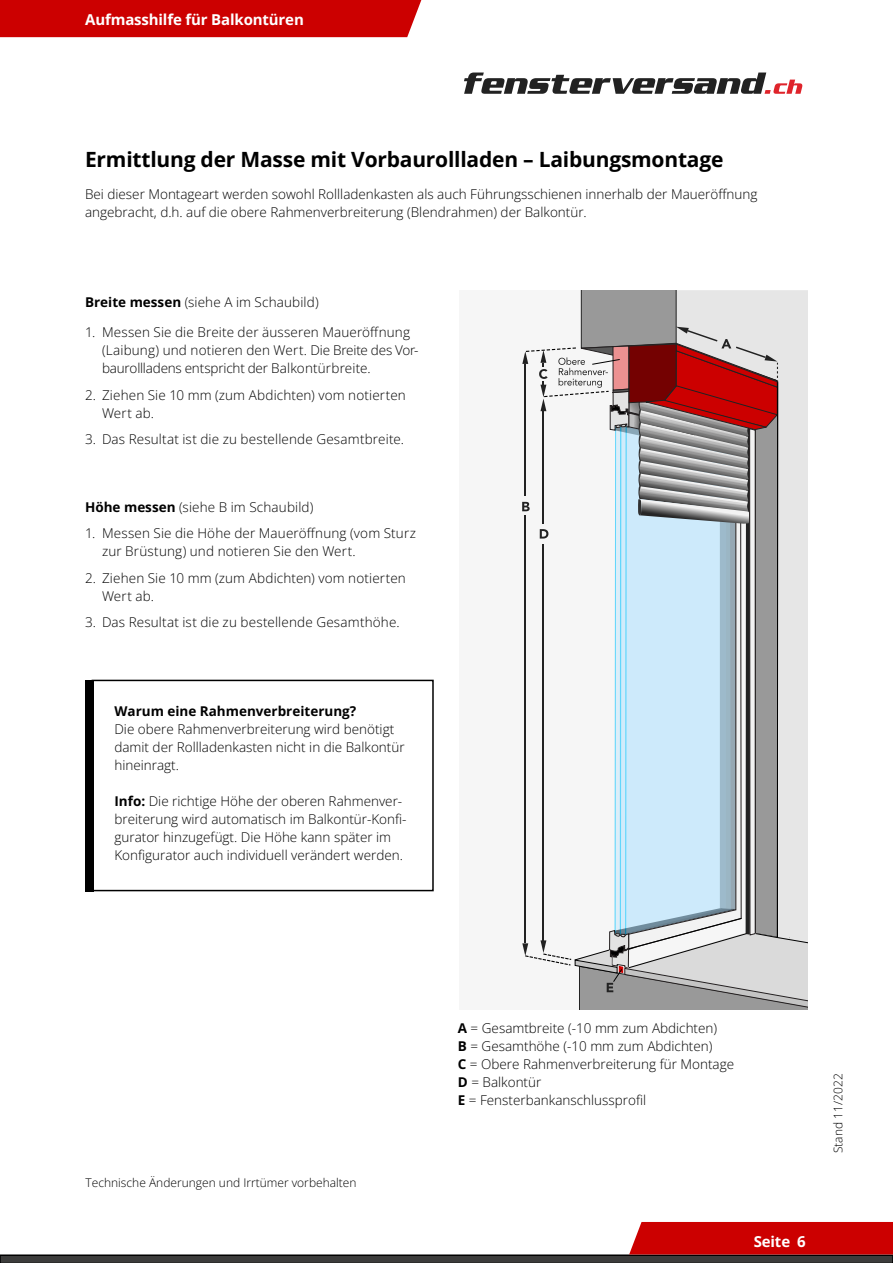
<style>
.page{position:relative;width:893px;height:1263px;background:#fff}
.page>*{position:absolute;margin:0;border:0;box-sizing:border-box;transform-origin:0 0}
.t1{font:700 21px "Open Sans";letter-spacing:-.01em;color:#000}
.t2{font:700 15px "Open Sans";letter-spacing:-.01em;color:#fff}
.t3{font:13.5px/18px "Open Sans";color:#000}
.t4{font:700 13.5px "Open Sans";color:#000}
.t5{font:12px "Open Sans";color:#000}
.s1{font-weight:700}
</style>
<div class="page">
<svg style="left:0;top:1222px;width:893px;height:41px"></svg>
<div style="left:0;top:0;width:421px;height:37px;background:#c00"></div>
<svg style="left:464px;top:73px;width:338px;height:21px"></svg>
<div style="left:459px;top:290px;width:348px;height:720px;background:#f6f6f6"></div>
<svg style="left:522px;top:290px;width:285px;height:720px"></svg>
<div style="left:92px;top:680px;width:342px;height:211px;border:2px solid #000"></div>
<div style="left:85px;top:680px;width:9px;height:211px;background:#000"></div>
<p class="t2" style="left:85px;top:10px;width:220px">Aufmasshilfe für Balkontüren</p>
<h1 class="t1" style="left:85px;top:145px;width:640px">Ermittlung der Masse mit Vorbaurollladen – Laibungsmontage</h1>
<p class="t3" style="left:85px;top:185px;width:674px">Bei dieser Montageart werden sowohl Rollladenkasten als auch Führungsschienen innerhalb der Maueröffnung angebracht, d.h. auf die obere Rahmenverbreiterung (Blendrahmen) der Balkontür.</p>
<p class="t3" style="left:85px;top:293px;width:235px"><span class="s1">Breite messen</span> (siehe A im Schaubild)</p>
<p class="t3" style="left:102px;top:323px;width:318px;text-indent:-17px">1. Messen Sie die Breite der äusseren Maueröffnung (Laibung) und notieren den Wert. Die Breite des Vor&shy;baurollladens entspricht der Balkontürbreite.</p>
<p class="t3" style="left:102px;top:385px;width:305px;text-indent:-17px">2. Ziehen Sie 10 mm (zum Abdichten) vom notierten<br>Wert ab.</p>
<p class="t3" style="left:85px;top:430px;width:321px">3. Das Resultat ist die zu bestellende Gesamtbreite.</p>
<p class="t3" style="left:85px;top:498px;width:230px"><span class="s1">Höhe messen</span> (siehe B im Schaubild)</p>
<p class="t3" style="left:102px;top:524px;width:315px;text-indent:-17px">1. Messen Sie die Höhe der Maueröffnung (vom Sturz zur Brüstung) und notieren Sie den Wert.</p>
<p class="t3" style="left:102px;top:568px;width:305px;text-indent:-17px">2. Ziehen Sie 10 mm (zum Abdichten) vom notierten<br>Wert ab.</p>
<p class="t3" style="left:85px;top:613px;width:316px">3. Das Resultat ist die zu bestellende Gesamthöhe.</p>
<p class="t4" style="left:114px;top:702px;width:243px">Warum eine Rahmenverbreiterung?</p>
<p class="t3" style="left:114px;top:720px;width:292px">Die obere Rahmenverbreiterung wird benötigt damit der Rollladenkasten nicht in die Balkontür hineinragt.</p>
<p class="t3" style="left:114px;top:792px;width:294px"><span class="s1">Info:</span> Die richtige Höhe der oberen Rahmenver&shy;breiterung wird automatisch im Balkontür-Konfi&shy;gurator hinzugefügt. Die Höhe kann später im Konfigurator auch individuell verändert werden.</p>
<p class="t5" style="left:86px;top:1174px;width:273px">Technische Änderungen und Irrtümer vorbehalten</p>
<p class="t3" style="left:458px;top:1019px;width:278px"><span class="s1">A</span> = Gesamtbreite (-10 mm zum Abdichten)<br><span class="s1">B</span> = Gesamthöhe (-10 mm zum Abdichten)<br><span class="s1">C</span> = Obere Rahmenverbreiterung für Montage<br><span class="s1">D</span> = Balkontür<br><span class="s1">E</span> = Fensterbankanschlussprofil</p>
<p class="t5" style="left:830px;top:1153px;width:81px;rotate:-90deg">Stand 11/2022</p>
<p class="t2" style="left:754px;top:1231px;width:54px">Seite 6</p>
</div>
